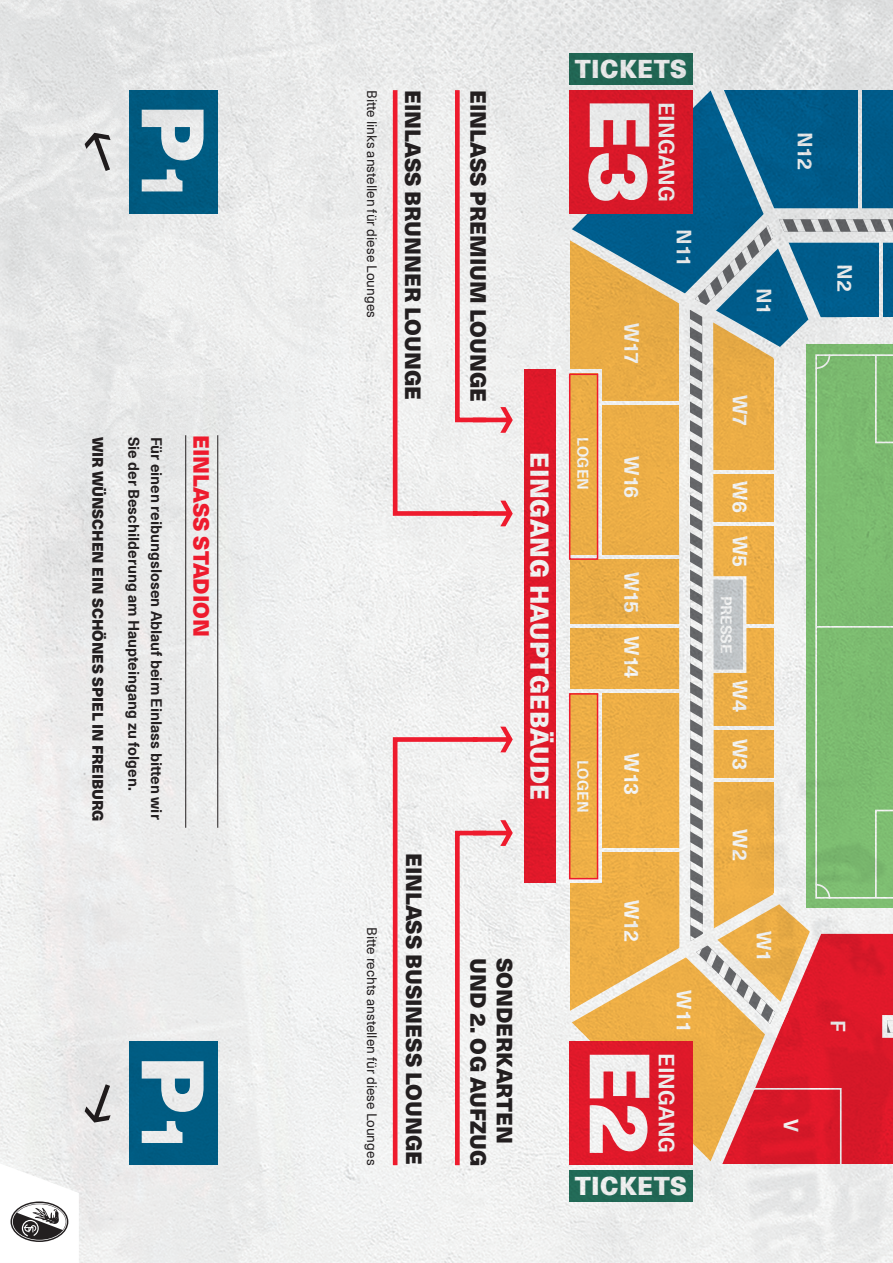
<style>
.page{position:relative;width:893px;height:1263px;background:#fff}
.page>*{position:absolute;margin:0;border:0;box-sizing:border-box;transform-origin:0 0}
.t1{font:900 83.7px "Neue Haas Unica Pro";color:#fff}
.t2{font:900 25.2px "Neue Haas Unica Pro";letter-spacing:.02em;color:#fff}
.t3{font:900 21.75px "Neue Haas Unica W1 G";color:#231f20}
.t4{font:900 21.75px "Neue Haas Unica W1 G";color:#ee1b2d}
.t5{font:700 21.6px "Neue Haas Unica W1 G";color:#fff}
.t6{font:700 20.25px "Neue Haas Unica W1 G";color:#fff}
.t7{font:700 15.15px "Neue Haas Unica W1 G";color:#fff}
.t8{font:700 15px "Neue Haas Unica W1 G";color:#231f20}
.t9{font:900 15px "Neue Haas Unica W1 G";color:#231f20}
.t10{font:13.5px "Neue Haas Unica W1 G";color:#231f20}
</style>
<div class="page">
<img style="left:0;top:0;width:495px;height:1263px">
<svg style="left:0;top:1163px;width:79px;height:100px"></svg>
<svg style="left:569px;top:0;width:324px;height:86px;background:#e1e2e3"></svg>
<div style="left:495px;top:1164px;width:398px;height:99px;background:#ececec"></div>
<div style="left:495px;top:0;width:74px;height:1263px;background:#eeefee"></div>
<svg style="left:669px;top:0;width:54px;height:1263px"></svg>
<svg style="left:568px;top:86px;width:325px;height:1081px;background:#b7a47a"></svg>
<div style="left:525px;top:369px;width:31px;height:514px;background:#df192a"></div>
<div style="left:569px;top:1041px;width:123px;height:124px;background:#de1929"></div>
<div style="left:569px;top:1170px;width:123px;height:31px;background:#226855"></div>
<div style="left:569px;top:90px;width:123px;height:124px;background:#d81829"></div>
<div style="left:569px;top:53px;width:123px;height:32px;background:#216553"></div>
<hr style="left:185px;top:435px;width:1px;height:393px;background:#231f20">
<hr style="left:217px;top:435px;width:1px;height:393px;background:#231f20">
<div style="left:130px;top:1042px;width:88px;height:123px;background:#005c82"></div>
<svg style="left:142px;top:1061px;width:62px;height:51px"></svg>
<svg style="left:142px;top:1121px;width:40px;height:22px"></svg>
<svg style="left:85px;top:1084px;width:26px;height:38px"></svg>
<div style="left:130px;top:90px;width:88px;height:124px;background:#005a80"></div>
<svg style="left:142px;top:110px;width:62px;height:50px"></svg>
<svg style="left:142px;top:169px;width:40px;height:22px"></svg>
<svg style="left:85px;top:133px;width:26px;height:38px"></svg>
<div style="left:569px;top:693px;width:29px;height:186px;border:2px solid #ee1b2d"></div>
<div style="left:569px;top:374px;width:29px;height:186px;border:2px solid #ee1b2d"></div>
<svg style="left:390px;top:727px;width:123px;height:443px"></svg>
<svg style="left:390px;top:85px;width:123px;height:441px"></svg>
<p class="t9" style="left:110px;top:436px;width:387px;rotate:90deg">WIR WÜNSCHEN EIN SCHÖNES SPIEL IN FREIBURG</p>
<p class="t8" style="left:145px;top:436px;width:355px;rotate:90deg">Sie der Beschilderung am Haupteingang zu folgen.</p>
<p class="t8" style="left:168px;top:436px;width:384px;rotate:90deg">Für einen reibungslosen Ablauf beim Einlass bitten wir</p>
<h3 class="t4" style="left:218px;top:435px;width:203px;rotate:90deg">EINLASS STADION</h3>
<p class="t10" style="left:382px;top:90px;width:229px;rotate:90deg">Bitte links anstellen für diese Lounges</p>
<h3 class="t3" style="left:430px;top:90px;width:311px;rotate:90deg">EINLASS BRUNNER LOUNGE</h3>
<p class="t10" style="left:382px;top:927px;width:240px;rotate:90deg">Bitte rechts anstellen für diese Lounges</p>
<h3 class="t3" style="left:431px;top:853px;width:314px;rotate:90deg">EINLASS BUSINESS LOUNGE</h3>
<h3 class="t3" style="left:496px;top:90px;width:313px;rotate:90deg">EINLASS PREMIUM LOUNGE</h3>
<h2 class="t2" style="left:575px;top:53px;width:114px">TICKETS</h2>
<h1 class="t1" style="left:673px;top:98px;width:109px;rotate:90deg">E3</h1>
<h3 class="t5" style="left:683px;top:102px;width:102px;rotate:90deg">EINGANG</h3>
<h3 class="t6" style="left:647px;top:323px;width:43px;rotate:90deg">W17</h3>
<h3 class="t6" style="left:699px;top:229px;width:39px;rotate:90deg">N11</h3>
<h2 class="t2" style="left:556px;top:452px;width:349px;rotate:90deg">EINGANG HAUPTGEBÄUDE</h2>
<p class="t7" style="left:594px;top:437px;width:54px;rotate:90deg">LOGEN</p>
<p class="t7" style="left:594px;top:760px;width:54px;rotate:90deg">LOGEN</p>
<h3 class="t6" style="left:647px;top:456px;width:43px;rotate:90deg">W16</h3>
<h3 class="t6" style="left:647px;top:572px;width:108px;rotate:90deg">W15 W14</h3>
<h3 class="t6" style="left:647px;top:753px;width:43px;rotate:90deg">W13</h3>
<h3 class="t3" style="left:496px;top:958px;width:210px;rotate:90deg">UND 2. OG AUFZUG</h3>
<h3 class="t3" style="left:522px;top:958px;width:188px;rotate:90deg">SONDERKARTEN</h3>
<h3 class="t6" style="left:647px;top:900px;width:44px;rotate:90deg">W12</h3>
<h3 class="t6" style="left:699px;top:990px;width:44px;rotate:90deg">W11</h3>
<h1 class="t1" style="left:673px;top:1049px;width:109px;rotate:90deg">E2</h1>
<h3 class="t5" style="left:683px;top:1053px;width:102px;rotate:90deg">EINGANG</h3>
<h2 class="t2" style="left:575px;top:1170px;width:114px">TICKETS</h2>
<h3 class="t6" style="left:820px;top:132px;width:40px;rotate:90deg">N12</h3>
<h3 class="t6" style="left:779px;top:288px;width:29px;rotate:90deg">N1</h3>
<h3 class="t6" style="left:755px;top:395px;width:33px;rotate:90deg">W7</h3>
<h3 class="t6" style="left:755px;top:481px;width:87px;rotate:90deg">W6 W5</h3>
<p class="t7" style="left:738px;top:596px;width:59px;rotate:90deg">PRESSE</p>
<h3 class="t6" style="left:755px;top:680px;width:33px;rotate:90deg">W4</h3>
<h3 class="t6" style="left:755px;top:739px;width:33px;rotate:90deg">W3</h3>
<h3 class="t6" style="left:755px;top:829px;width:33px;rotate:90deg">W2</h3>
<h3 class="t6" style="left:779px;top:931px;width:33px;rotate:90deg">W1</h3>
<h3 class="t6" style="left:860px;top:264px;width:29px;rotate:90deg">N2</h3>
<h3 class="t6" style="left:853px;top:1020px;width:13px;rotate:90deg">F</h3>
<h3 class="t6" style="left:806px;top:1119px;width:14px;rotate:90deg">V</h3>
</div>
